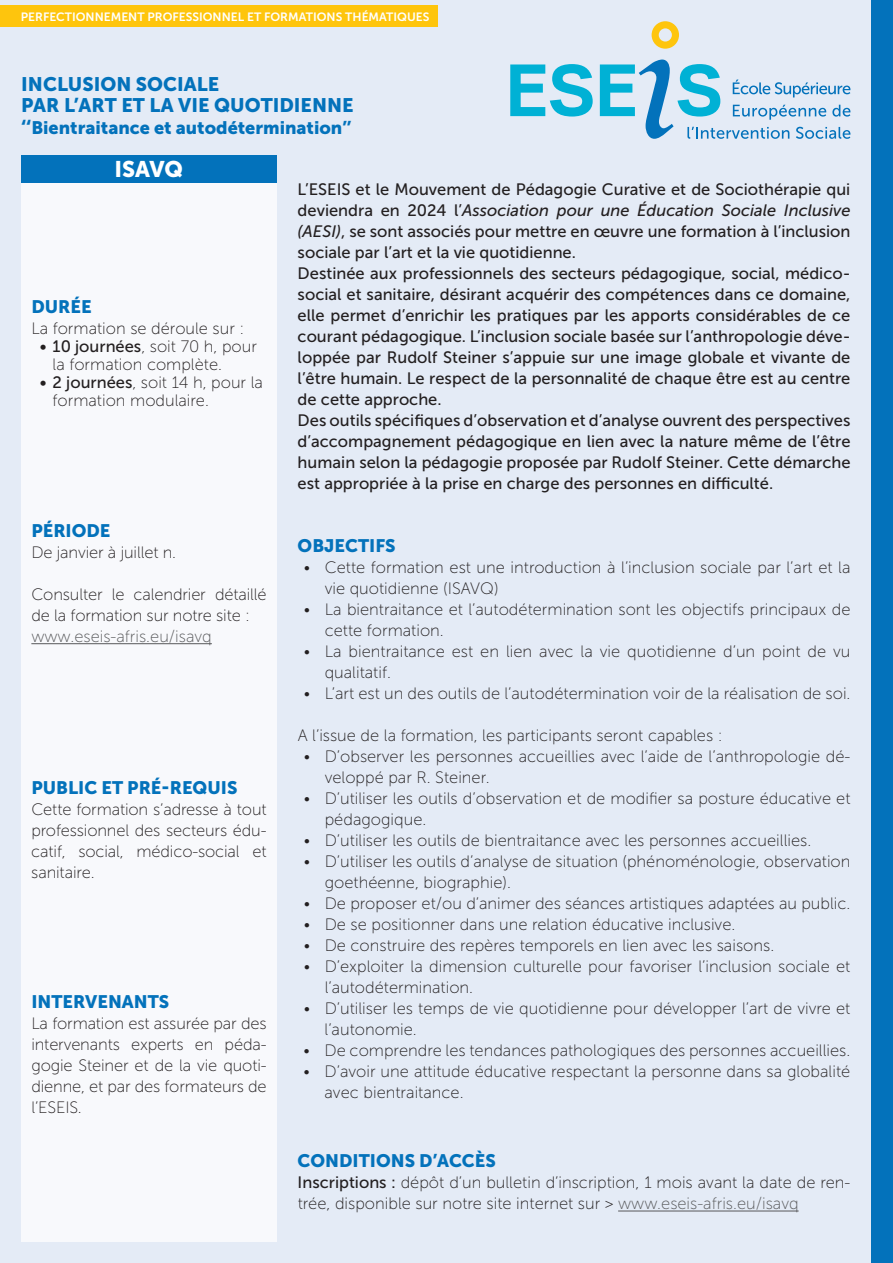
<style>
.page{position:relative;width:893px;height:1263px;background:#e4ebf6}
.page>*{position:absolute;margin:0;border:0;box-sizing:border-box;transform-origin:0 0}
.t1{font:22.5px "Museo Sans 900";color:#fff}
.t2{font:19.5px/21px "Museo Sans 900";color:#0372bb}
.t3{font:18px "Museo Sans 900";color:#0372bb}
.t4{font:16.5px/21px "Museo Sans 100";color:#231f20}
.t5{font:16.5px/21px "Museo Sans 500";color:#231f20}
.t6{font:16.5px "Museo Sans 100";color:#57585a}
.t7{font:12px "Museo Sans 700";color:#fff}
.s1{font-size:19.5px}
.s2{font-family:"Museo Sans 500"}
.s3{font-style:italic}
.s4{color:#57585a}
</style>
<div class="page">
<svg style="left:510px;top:64px;width:83px;height:53px"></svg>
<svg style="left:600px;top:60px;width:250px;height:79px"></svg>
<svg style="left:652px;top:21px;width:27px;height:28px"></svg>
<div style="left:0;top:6px;width:438px;height:21px;background:#fec50d"></div>
<div style="left:872px;top:0;width:21px;height:1263px;background:#0372bb"></div>
<div style="left:21px;top:183px;width:256px;height:1058px;background:#f8f9fc"></div>
<div style="left:21px;top:155px;width:255px;height:28px;background:#0372bb"></div>
<hr style="left:618px;top:1210px;width:181px;height:1px;background:#57585a">
<hr style="left:31px;top:643px;width:181px;height:1px;background:#57585a">
<p class="t7" style="left:21px;top:10px;width:410px">PERFECTIONNEMENT PROFESSIONNEL ET FORMATIONS THÉMATIQUES</p>
<p class="t2" style="left:21px;top:74px;width:334px">INCLUSION SOCIALE<br>PAR L’ART ET LA VI E QUOTI DI ENNE</p>
<p class="t3" style="left:21px;top:117px;width:332px"><span class="s1">‘‘</span>BIENTRAITANCE ET AUTODÉTERMINATION’’</p>
<h1 class="t1" style="left:114px;top:157px;width:70px">ISAVQ</h1>
<p class="t3" style="left:31px;top:297px;width:62px">DURÉE</p>
<p class="t4" style="left:31px;top:318px;width:215px">La formation se déroule sur :</p>
<p class="t4" style="left:53px;top:338px;width:206px;line-height:18px;text-indent:-13px"><span class="s2">• 10 journées</span>, soit 70 h, pour la formation complète.</p>
<p class="t4" style="left:53px;top:374px;width:212px;line-height:18px;text-indent:-13px"><span class="s2">• 2 journées</span>, soit 14 h, pour la formation modulaire.</p>
<p class="t3" style="left:31px;top:520px;width:81px">PÉRIODE</p>
<p class="t4" style="left:31px;top:542px;width:146px">De janvier à juillet n.</p>
<p class="t4" style="left:31px;top:584px;width:237px">Consulter le calendrier détaillé de la formation sur notre site :</p>
<p class="t6" style="left:31px;top:628px;width:182px">www.eseis-afris.eu/isavq</p>
<p class="t3" style="left:31px;top:777px;width:208px">PUBLIC ET PRÉ-REQUIS</p>
<p class="t4" style="left:31px;top:799px;width:237px;text-align:justify">Cette formation s’adresse à tout professionnel des secteurs édu&shy;catif, social, médico-social et sanitaire.</p>
<p class="t3" style="left:31px;top:992px;width:137px">I NTERVENANTS</p>
<p class="t4" style="left:31px;top:1013px;width:237px;text-align:justify">La formation est assurée par des intervenants experts en péda&shy;gogie Steiner et de la vie quoti&shy;dienne, et par des formateurs de l’ESEIS.</p>
<p class="t5" style="left:298px;top:179px;width:554px">L’ESEIS et le Mouvement de Pédagogie Curative et de Sociothérapie qui deviendra en 2024 l’<span class="s3">Association pour une Éducation Sociale Inclusive (AESI)</span>, se sont associés pour mettre en œuvre une formation à l’inclusion sociale par l’art et la vie quotidienne.<br>Destinée aux professionnels des secteurs pédagogique, social, médico&shy;social et sanitaire, désirant acquérir des compétences dans ce domaine, elle permet d’enrichir les pratiques par les apports considérables de ce courant pédagogique. L’inclusion sociale basée sur l’anthropologie déve&shy;loppée par Rudolf Steiner s’appuie sur une image globale et vivante de l’être humain. Le respect de la personnalité de chaque être est au centre de cette approche.<br>Des outils spécifiques d’observation et d’analyse ouvrent des perspectives d’accompagnement pédagogique en lien avec la nature même de l’être humain selon la pédagogie proposée par Rudolf Steiner. Cette démarche est appropriée à la prise en charge des personnes en difficulté.</p>
<p class="t3" style="left:298px;top:536px;width:98px">OBJECTI FS</p>
<p class="t4" style="left:325px;top:557px;width:527px;text-indent:-21px">• Cette formation est une introduction à l’inclusion sociale par l’art et la vie quotidienne (ISAVQ)</p>
<p class="t4" style="left:325px;top:599px;width:527px;text-indent:-21px">• La bientraitance et l’autodétermination sont les objectifs principaux de cette formation.</p>
<p class="t4" style="left:325px;top:641px;width:527px;text-indent:-21px">• La bientraitance est en lien avec la vie quotidienne d’un point de vu qualitatif.</p>
<p class="t4" style="left:304px;top:683px;width:548px">• L’art est un des outils de l’autodétermination voir de la réalisation de soi.</p>
<p class="t4" style="left:298px;top:725px;width:426px">A l’issue de la formation, les participants seront capables :</p>
<p class="t4" style="left:325px;top:746px;width:527px;text-indent:-21px">• D’observer les personnes accueillies avec l’aide de l’anthropologie dé&shy;veloppé par R. Steiner.</p>
<p class="t4" style="left:325px;top:788px;width:527px;text-indent:-21px">• D’utiliser les outils d’observation et de modifier sa posture éducative et pédagogique.</p>
<p class="t4" style="left:304px;top:830px;width:509px">• D’utiliser les outils de bientraitance avec les personnes accueillies.</p>
<p class="t4" style="left:325px;top:851px;width:527px;text-indent:-21px">• D’utiliser les outils d’analyse de situation (phénoménologie, observation goethéenne, biographie).</p>
<p class="t4" style="left:304px;top:893px;width:548px">• De proposer et/ou d’animer des séances artistiques adaptées au public.</p>
<p class="t4" style="left:304px;top:914px;width:433px">• De se positionner dans une relation éducative inclusive.</p>
<p class="t4" style="left:304px;top:935px;width:472px">• De construire des repères temporels en lien avec les saisons.</p>
<p class="t4" style="left:325px;top:956px;width:527px;text-indent:-21px">• D’exploiter la dimension culturelle pour favoriser l’inclusion sociale et l’autodétermination.</p>
<p class="t4" style="left:325px;top:998px;width:527px;text-indent:-21px">• D’utiliser les temps de vie quotidienne pour développer l’art de vivre et l’autonomie.</p>
<p class="t4" style="left:304px;top:1040px;width:548px">• De comprendre les tendances pathologiques des personnes accueillies.</p>
<p class="t4" style="left:324px;top:1061px;width:527px;text-indent:-21px">• D’avoir une attitude éducative respectant la personne dans sa globalité avec bientraitance.</p>
<p class="t3" style="left:298px;top:1151px;width:198px">CONDITI ONS D’ACCÈS</p>
<p class="t4" style="left:298px;top:1172px;width:554px"><span class="s2">Inscriptions :</span> dépôt d’un bulletin d’inscription, 1 mois avant la date de ren&shy;trée, disponible sur notre site internet sur &gt; <span class="s4">www.eseis-afris.eu/isavq</span></p>
</div>
